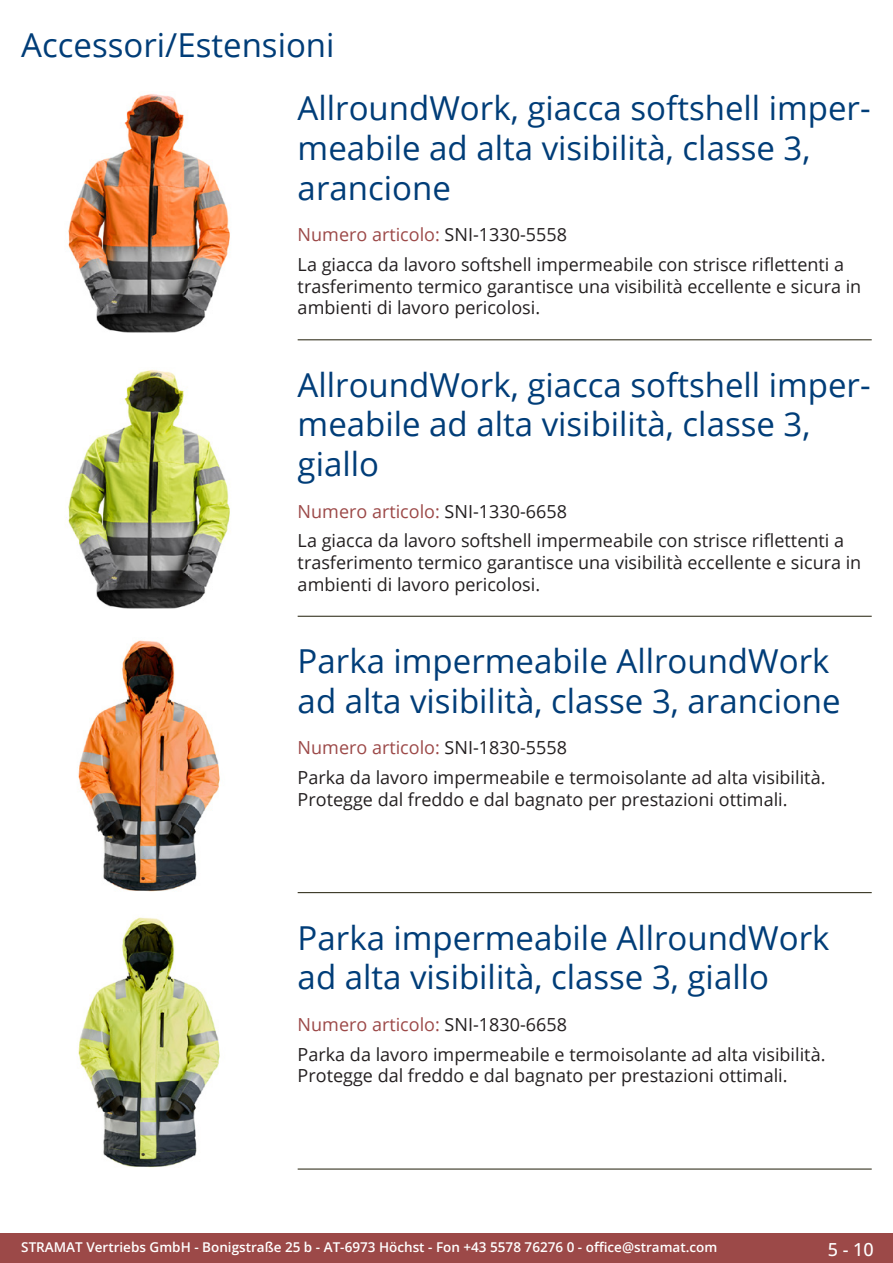
<style>
.page{position:relative;width:893px;height:1263px;background:#fff}
.page>*{position:absolute;margin:0;border:0;box-sizing:border-box;transform-origin:0 0}
.Produkttitel{font:33px/39.6px "Open Sans";color:#003d78}
.RastTitel{font:33px "Open Sans";color:#003d78}
.Beschreibung_Text{font:18px/21.6px "Open Sans";color:#231f20}
.TechDaten_Überschrif{font:18px "Open Sans";color:#9c4948}
.t1{font:500 18px "Open Sans";color:#fff}
.t2{font:600 13.5px "Open Sans";color:#fff}
.s1{color:#231f20}
</style>
<div class="page">
<div style="left:0;top:1233px;width:893px;height:30px;background:#9c4948"></div>
<hr style="left:298px;top:340px;width:574px;height:1px;background:#201d08">
<hr style="left:298px;top:616px;width:574px;height:1px;background:#201d08">
<hr style="left:298px;top:892px;width:574px;height:1px;background:#201d08">
<hr style="left:298px;top:1169px;width:574px;height:1px;background:#201d08">
<img style="left:68px;top:94px;width:162px;height:239px">
<img style="left:68px;top:370px;width:162px;height:239px">
<img style="left:78px;top:640px;width:142px;height:252px">
<img style="left:78px;top:917px;width:142px;height:251px">
<p class="RastTitel" style="left:21px;top:22px;width:315px">Accessori/Estensioni</p>
<p class="Produkttitel" style="left:298px;top:88px;width:572px">AllroundWork, giacca softshell imper&shy;meabile ad alta visibilità, classe 3, arancione</p>
<p class="TechDaten_Überschrif" style="left:298px;top:222px;width:271px">Numero articolo: <span class="s1">SNI-1330-5558</span></p>
<p class="Beschreibung_Text" style="left:298px;top:253px;width:565px">La giacca da lavoro softshell impermeabile con strisce riflettenti a trasferimento termico garantisce una visibilità eccellente e sicura in ambienti di lavoro pericolosi.</p>
<p class="Produkttitel" style="left:298px;top:364px;width:572px">AllroundWork, giacca softshell imper&shy;meabile ad alta visibilità, classe 3, giallo</p>
<p class="TechDaten_Überschrif" style="left:298px;top:499px;width:271px">Numero articolo: <span class="s1">SNI-1330-6658</span></p>
<p class="Beschreibung_Text" style="left:298px;top:530px;width:565px">La giacca da lavoro softshell impermeabile con strisce riflettenti a trasferimento termico garantisce una visibilità eccellente e sicura in ambienti di lavoro pericolosi.</p>
<p class="Produkttitel" style="left:298px;top:640px;width:545px">Parka impermeabile AllroundWork ad alta visibilità, classe 3, arancione</p>
<p class="TechDaten_Überschrif" style="left:298px;top:735px;width:271px">Numero articolo: <span class="s1">SNI-1830-5558</span></p>
<p class="Beschreibung_Text" style="left:298px;top:766px;width:529px">Parka da lavoro impermeabile e termoisolante ad alta visibilità.<br>Protegge dal freddo e dal bagnato per prestazioni ottimali.</p>
<p class="Produkttitel" style="left:298px;top:917px;width:533px">Parka impermeabile AllroundWork ad alta visibilità, classe 3, giallo</p>
<p class="TechDaten_Überschrif" style="left:298px;top:1012px;width:271px">Numero articolo: <span class="s1">SNI-1830-6658</span></p>
<p class="Beschreibung_Text" style="left:298px;top:1043px;width:529px">Parka da lavoro impermeabile e termoisolante ad alta visibilità.<br>Protegge dal freddo e dal bagnato per prestazioni ottimali.</p>
<p class="t2" style="left:21px;top:1238px;width:698px">STRAMAT Vertriebs GmbH - Bonigstraße 25 b - AT-6973 Höchst - Fon +43 5578 76276 0 - office@stramat.com</p>
<p class="t1" style="left:828px;top:1237px;width:48px">5 - 10</p>
</div>
